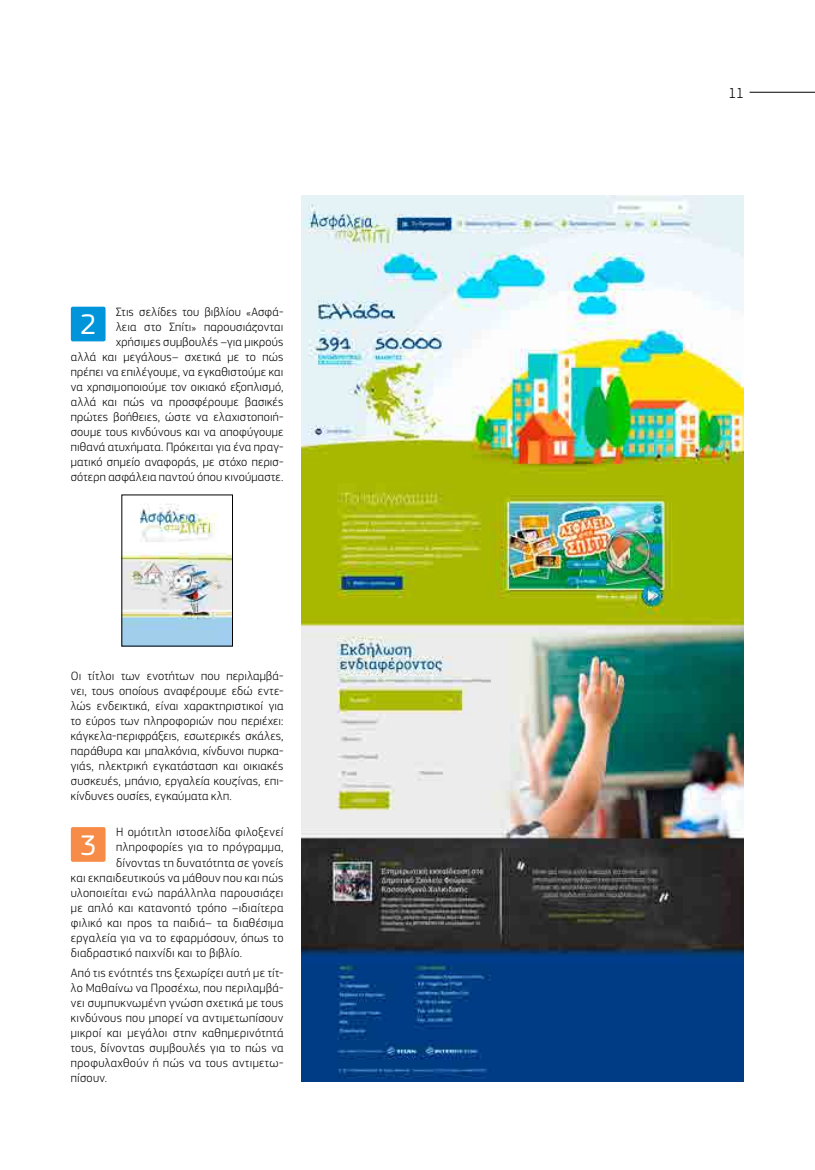
<style>
.page{position:relative;width:815px;height:1170px;background:#fff}
.page>*{position:absolute;margin:0;border:0;box-sizing:border-box;transform-origin:0 0}
.t1{font:29.5px "PF Square Sans Pro";color:#fff}
.t2{font:300 15px "PF Square Sans Pro";color:#000}
.t3{font:300 12.5px/15px "PF Square Sans Pro";letter-spacing:.02em;color:#000;text-align:justify}
</style>
<div class="page">
<div style="left:71px;top:827px;width:35px;height:34px;background:#f68c47;border-radius:2px"></div>
<div style="left:71px;top:306px;width:35px;height:35px;background:#0095da;border-radius:2px"></div>
<img style="left:301px;top:195px;width:443px;height:886px">
<img style="left:124px;top:504px;width:107px;height:140px">
<hr style="left:750px;top:92px;width:65px;height:1px;background:#000">
<p class="t3" style="left:71px;top:304px;width:214px;text-align:right">Στις σελίδες του βιβλίου «Ασφά-<br>λεια στο Σπίτι» παρουσιάζονται χρήσιμες συμβουλές –για μικρούς<br>αλλά και μεγάλους– σχετικά με το πώς πρέπει να επιλέγουμε, να εγκαθιστούμε και να χρησιμοποιούμε τον οικιακό εξοπλισμό, αλλά και πώς να προσφέρουμε βασικές πρώτες βοήθειες, ώστε να ελαχιστοποιή&shy;σουμε τους κινδύνους και να αποφύγουμε πιθανά ατυχήματα. Πρόκειται για ένα πραγ&shy;ματικό σημείο αναφοράς, με στόχο περισ&shy;σότερη ασφάλεια παντού όπου κινούμαστε.</p>
<h1 class="t1" style="left:80px;top:307px;width:18px">2</h1>
<p class="t3" style="left:71px;top:668px;width:214px">Οι τίτλοι των ενοτήτων που περιλαμβά&shy;νει, τους οποίους αναφέρουμε εδώ εντε&shy;λώς ενδεικτικά, είναι χαρακτηριστικοί για το εύρος των πληροφοριών που περιέχει: κάγκελα-περιφράξεις, εσωτερικές σκάλες, παράθυρα και μπαλκόνια, κίνδυνοι πυρκα&shy;γιάς, ηλεκτρική εγκατάσταση και οικιακές συσκευές, μπάνιο, εργαλεία κουζίνας, επι&shy;κίνδυνες ουσίες, εγκαύματα κλπ.</p>
<p class="t3" style="left:116px;top:824px;width:169px">Η ομότιτλη ιστοσελίδα φιλοξενεί</p>
<p class="t3" style="left:116px;top:839px;width:169px">πληροφορίες για το πρόγραμμα,</p>
<p class="t3" style="left:116px;top:854px;width:169px">δίνοντας τη δυνατότητα σε γονείς</p>
<p class="t3" style="left:71px;top:869px;width:214px">και εκπαιδευτικούς να μάθουν που και πώς</p>
<p class="t3" style="left:71px;top:884px;width:214px">υλοποιείται ενώ παράλληλα παρουσιάζει</p>
<p class="t3" style="left:71px;top:899px;width:214px">με απλό και κατανοητό τρόπο –ιδιαίτερα</p>
<p class="t3" style="left:71px;top:914px;width:214px">φιλικό και προς τα παιδιά– τα διαθέσιμα</p>
<p class="t3" style="left:71px;top:929px;width:214px">εργαλεία για να το εφαρμόσουν, όπως το</p>
<p class="t3" style="left:71px;top:944px;width:173px">διαδραστικό παιχνίδι και το βιβλίο.</p>
<p class="t3" style="left:71px;top:965px;width:214px">Από τις ενότητές της ξεχωρίζει αυτή με τίτ&shy;λο Μαθαίνω να Προσέχω, που περιλαμβά&shy;νει συμπυκνωμένη γνώση σχετικά με τους κινδύνους που μπορεί να αντιμετωπίσουν μικροί και μεγάλοι στην καθημερινότητά τους, δίνοντας συμβουλές για το πώς να προφυλαχθούν ή πώς να τους αντιμετω&shy;πίσουν.</p>
<h1 class="t1" style="left:80px;top:827px;width:18px">3</h1>
<p class="t2" style="left:728px;top:84px;width:17px">11</p>
</div>
